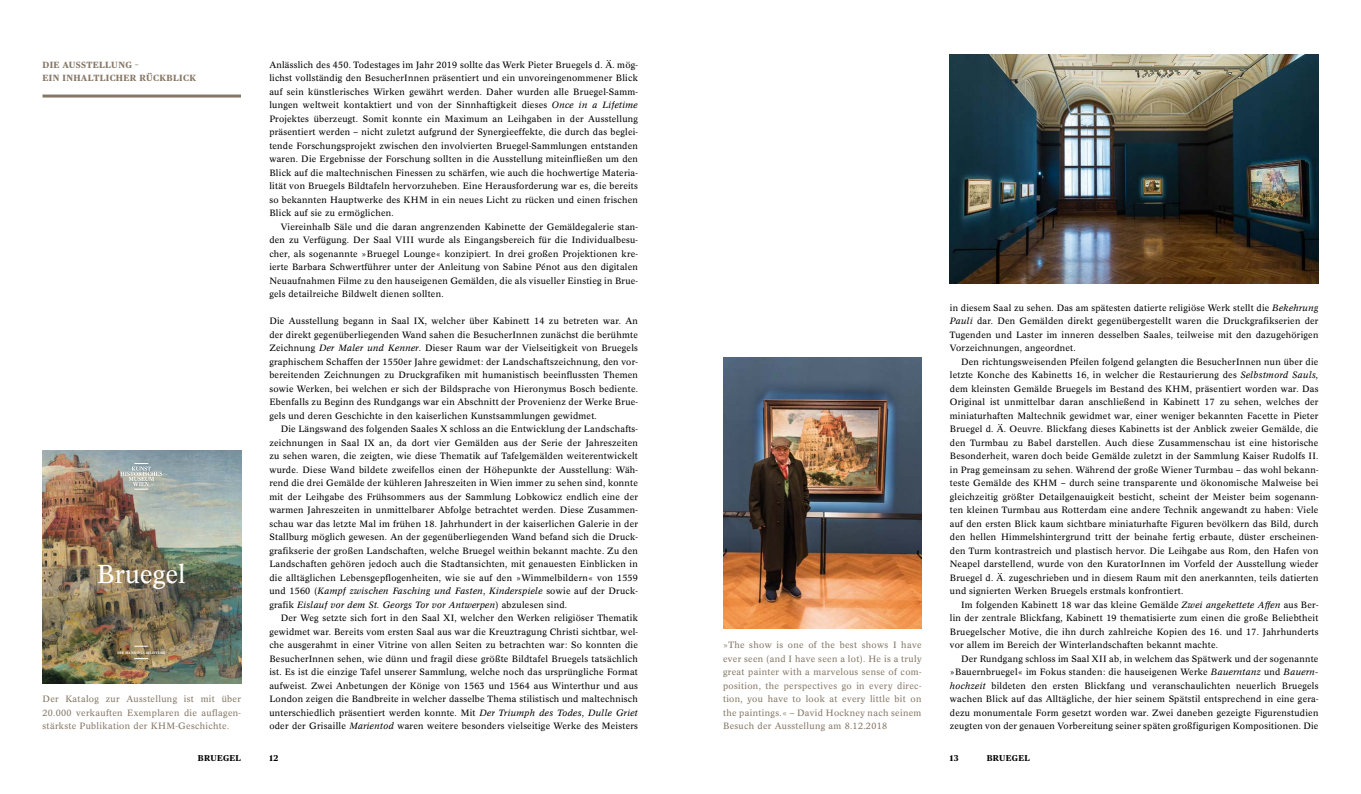
<style>
.page{position:relative;width:1361px;height:794px;background:#fff}
.page>*{position:absolute;margin:0;border:0;box-sizing:border-box;transform-origin:0 0}
.t1{font:25.5px "Concorde BQ";color:#fff}
.t2{font:9px/13.5px "Concorde BQ";letter-spacing:.025em;color:#000;text-align:justify}
.t3{font:9px/13.5px "Concorde BQ";letter-spacing:.035em;color:#857765;text-align:justify}
.t4{font:700 9px/13.5px "Publico Text";letter-spacing:.04em;color:#857765}
.t5{font:700 8.5px "Publico Text";letter-spacing:.04em;color:#000}
.t6{font:700 3.5px "Publico Text";letter-spacing:.04em;color:#fff}
.s1{font-style:italic}
</style>
<div class="page">
<img style="left:950px;top:54px;width:368px;height:230px">
<img style="left:43px;top:451px;width:198px;height:232px">
<svg style="left:134px;top:658px;width:14px;height:1px"></svg>
<svg style="left:134px;top:646px;width:14px;height:1px"></svg>
<div style="left:118px;top:460px;width:48px;height:33px;background:#000;opacity:.23"></div>
<svg style="left:120px;top:463px;width:42px;height:27px"></svg>
<img style="left:723px;top:358px;width:198px;height:271px">
<hr style="left:43px;top:95px;width:198px;height:3px;background:#857765">
<p class="t4" style="left:43px;top:57px;width:155px">DIE AUSSTELLUNG –<br>EIN INHALTLICHER RÜCKBLICK</p>
<h1 class="t1" style="left:97px;top:559px;width:90px">Bruegel</h1>
<p class="t6" style="left:117px;top:649px;width:49px">DIE HAND DES MEISTERS</p>
<p class="t3" style="left:43px;top:692px;width:200px">Der Katalog zur Ausstellung ist mit über 20.000 verkauften Exemplaren die auflagen&shy;stärkste Publikation der KHM-Geschichte.</p>
<p class="t2" style="left:269px;top:58px;width:370px">Anlässlich des 450. Todestages im Jahr 2019 sollte das Werk Pieter Bruegels d. Ä. mög&shy;lichst vollständig den BesucherInnen präsentiert und ein unvoreingenommener Blick auf sein künstlerisches Wirken gewährt werden. Daher wurden alle Bruegel-Samm&shy;lungen weltweit kontaktiert und von der Sinnhaftigkeit dieses <span class="s1">Once in a Lifetime </span>Projektes überzeugt. Somit konnte ein Maximum an Leihgaben in der Ausstellung präsentiert werden – nicht zuletzt aufgrund der Synergieeffekte, die durch das beglei&shy;tende Forschungsprojekt zwischen den involvierten Bruegel-Sammlungen entstanden waren. Die Ergebnisse der Forschung sollten in die Ausstellung miteinfließen um den Blick auf die maltechnischen Finessen zu schärfen, wie auch die hochwertige Materia&shy;lität von Bruegels Bildtafeln hervorzuheben. Eine Herausforderung war es, die bereits so bekannten Hauptwerke des KHM in ein neues Licht zu rücken und einen frischen Blick auf sie zu ermöglichen.</p>
<p class="t2" style="left:269px;top:220px;width:370px;text-indent:11px">Viereinhalb Säle und die daran angrenzenden Kabinette der Gemäldegalerie stan&shy;den zu Verfügung. Der Saal VIII wurde als Eingangsbereich für die Individualbesu&shy;cher, als sogenannte »Bruegel Lounge« konzipiert. In drei großen Projektionen kre&shy;ierte Barbara Schwertführer unter der Anleitung von Sabine Pénot aus den digitalen Neuaufnahmen Filme zu den hauseigenen Gemälden, die als visueller Einstieg in Brue&shy;gels detailreiche Bildwelt dienen sollten.</p>
<p class="t2" style="left:269px;top:314px;width:370px">Die Ausstellung begann in Saal IX, welcher über Kabinett 14 zu betreten war. An der direkt gegenüberliegenden Wand sahen die BesucherInnen zunächst die berühmte Zeichnung <span class="s1">Der Maler und Kenner</span>. Dieser Raum war der Vielseitigkeit von Bruegels graphischem Schaffen der 1550er Jahre gewidmet: der Landschaftszeichnung, den vor&shy;bereitenden Zeichnungen zu Druckgrafiken mit humanistisch beeinflussten Themen sowie Werken, bei welchen er sich der Bildsprache von Hieronymus Bosch bediente.<br>Ebenfalls zu Beginn des Rundgangs war ein Abschnitt der Provenienz der Werke Brue&shy;gels und deren Geschichte in den kaiserlichen Kunstsammlungen gewidmet.</p>
<p class="t2" style="left:269px;top:422px;width:370px;text-indent:11px">Die Längswand des folgenden Saales X schloss an die Entwicklung der Landschafts&shy;zeichnungen in Saal IX an, da dort vier Gemälden aus der Serie der Jahreszeiten zu sehen waren, die zeigten, wie diese Thematik auf Tafelgemälden weiterentwickelt wurde. Diese Wand bildete zweifellos einen der Höhepunkte der Ausstellung: Wäh&shy;rend die drei Gemälde der kühleren Jahreszeiten in Wien immer zu sehen sind, konnte mit der Leihgabe des Frühsommers aus der Sammlung Lobkowicz endlich eine der warmen Jahreszeiten in unmittelbarer Abfolge betrachtet werden. Diese Zusammen&shy;schau war das letzte Mal im frühen 18. Jahrhundert in der kaiserlichen Galerie in der Stallburg möglich gewesen. An der gegenüberliegenden Wand befand sich die Druck&shy;grafikserie der großen Landschaften, welche Bruegel weithin bekannt machte. Zu den Landschaften gehören jedoch auch die Stadtansichten, mit genauesten Einblicken in die alltäglichen Lebensgepflogenheiten, wie sie auf den »Wimmelbildern« von 1559 und 1560 (<span class="s1">Kampf zwischen Fasching und Fasten</span>, <span class="s1">Kinderspiele</span> sowie auf der Druck&shy;grafik <span class="s1">Eislauf vor dem St. Georgs Tor vor Antwerpen</span>) abzulesen sind.</p>
<p class="t2" style="left:269px;top:611px;width:370px;text-indent:11px">Der Weg setzte sich fort in den Saal XI, welcher den Werken religiöser Thematik gewidmet war. Bereits vom ersten Saal aus war die Kreuztragung Christi sichtbar, wel&shy;che ausgerahmt in einer Vitrine von allen Seiten zu betrachten war: So konnten die BesucherInnen sehen, wie dünn und fragil diese größte Bildtafel Bruegels tatsächlich ist. Es ist die einzige Tafel unserer Sammlung, welche noch das ursprüngliche Format aufweist. Zwei Anbetungen der Könige von 1563 und 1564 aus Winterthur und aus London zeigen die Bandbreite in welcher dasselbe Thema stilistisch und maltechnisch unterschiedlich präsentiert werden konnte. Mit <span class="s1">Der Triumph des Todes</span>, <span class="s1">Dulle Griet </span>oder der Grisaille <span class="s1">Marientod</span> waren weitere besonders vielseitige Werke des Meisters</p>
<p class="t3" style="left:723px;top:638px;width:200px">»The show is one of the best shows I have ever seen (and I have seen a lot). He is a truly great painter with a marvelous sense of com&shy;position, the perspectives go in every direc&shy;tion, you have to look at every little bit on the paintings.« – David Hockney nach seinem Besuch der Ausstellung am 8.12.2018</p>
<p class="t2" style="left:950px;top:301px;width:370px">in diesem Saal zu sehen. Das am spätesten datierte religiöse Werk stellt die <span class="s1">Bekehrung Pauli</span> dar. Den Gemälden direkt gegenübergestellt waren die Druckgrafikserien der Tugenden und Laster im inneren desselben Saales, teilweise mit den dazugehörigen Vorzeichnungen, angeordnet.</p>
<p class="t2" style="left:950px;top:355px;width:370px;text-indent:11px">Den richtungsweisenden Pfeilen folgend gelangten die BesucherInnen nun über die letzte Konche des Kabinetts 16, in welcher die Restaurierung des <span class="s1">Selbstmord Sauls, </span>dem kleinsten Gemälde Bruegels im Bestand des KHM, präsentiert worden war. Das Original ist unmittelbar daran anschließend in Kabinett 17 zu sehen, welches der miniaturhaften Maltechnik gewidmet war, einer weniger bekannten Facette in Pieter Bruegel d. Ä. Oeuvre. Blickfang dieses Kabinetts ist der Anblick zweier Gemälde, die den Turmbau zu Babel darstellen. Auch diese Zusammenschau ist eine historische Besonderheit, waren doch beide Gemälde zuletzt in der Sammlung Kaiser Rudolfs II. in Prag gemeinsam zu sehen. Während der große Wiener Turmbau – das wohl bekann&shy;teste Gemälde des KHM – durch seine transparente und ökonomische Malweise bei gleichzeitig größter Detailgenauigkeit besticht, scheint der Meister beim sogenann&shy;ten kleinen Turmbau aus Rotterdam eine andere Technik angewandt zu haben: Viele auf den ersten Blick kaum sichtbare miniaturhafte Figuren bevölkern das Bild, durch den hellen Himmelshintergrund tritt der beinahe fertig erbaute, düster erscheinen&shy;den Turm kontrastreich und plastisch hervor. Die Leihgabe aus Rom, den Hafen von Neapel darstellend, wurde von den KuratorInnen im Vorfeld der Ausstellung wieder Bruegel d. Ä. zugeschrieben und in diesem Raum mit den anerkannten, teils datierten und signierten Werken Bruegels erstmals konfrontiert.</p>
<p class="t2" style="left:950px;top:598px;width:370px;text-indent:11px">Im folgenden Kabinett 18 war das kleine Gemälde <span class="s1">Zwei angekettete Affen</span> aus Ber&shy;lin der zentrale Blickfang, Kabinett 19 thematisierte zum einen die große Beliebtheit Bruegelscher Motive, die ihn durch zahlreiche Kopien des 16. und 17. Jahrhunderts vor allem im Bereich der Winterlandschaften bekannt machte.</p>
<p class="t2" style="left:950px;top:652px;width:370px;text-indent:11px">Der Rundgang schloss im Saal XII ab, in welchem das Spätwerk und der sogenannte »Bauernbruegel« im Fokus standen: die hauseigenen Werke <span class="s1">Bauerntanz</span> und <span class="s1">Bauern&shy;hochzeit</span> bildeten den ersten Blickfang und veranschaulichten neuerlich Bruegels wachen Blick auf das Alltägliche, der hier seinem Spätstil entsprechend in eine gera&shy;dezu monumentale Form gesetzt worden war. Zwei daneben gezeigte Figurenstudien zeugten von der genauen Vorbereitung seiner späten großfigurigen Kompositionen. Die</p>
<p class="t5" style="left:198px;top:751px;width:45px">BRUEGEL</p>
<p class="t5" style="left:987px;top:751px;width:45px">BRUEGEL</p>
<p class="t5" style="left:269px;top:751px;width:10px">12</p>
<p class="t5" style="left:950px;top:751px;width:10px">13</p>
</div>
